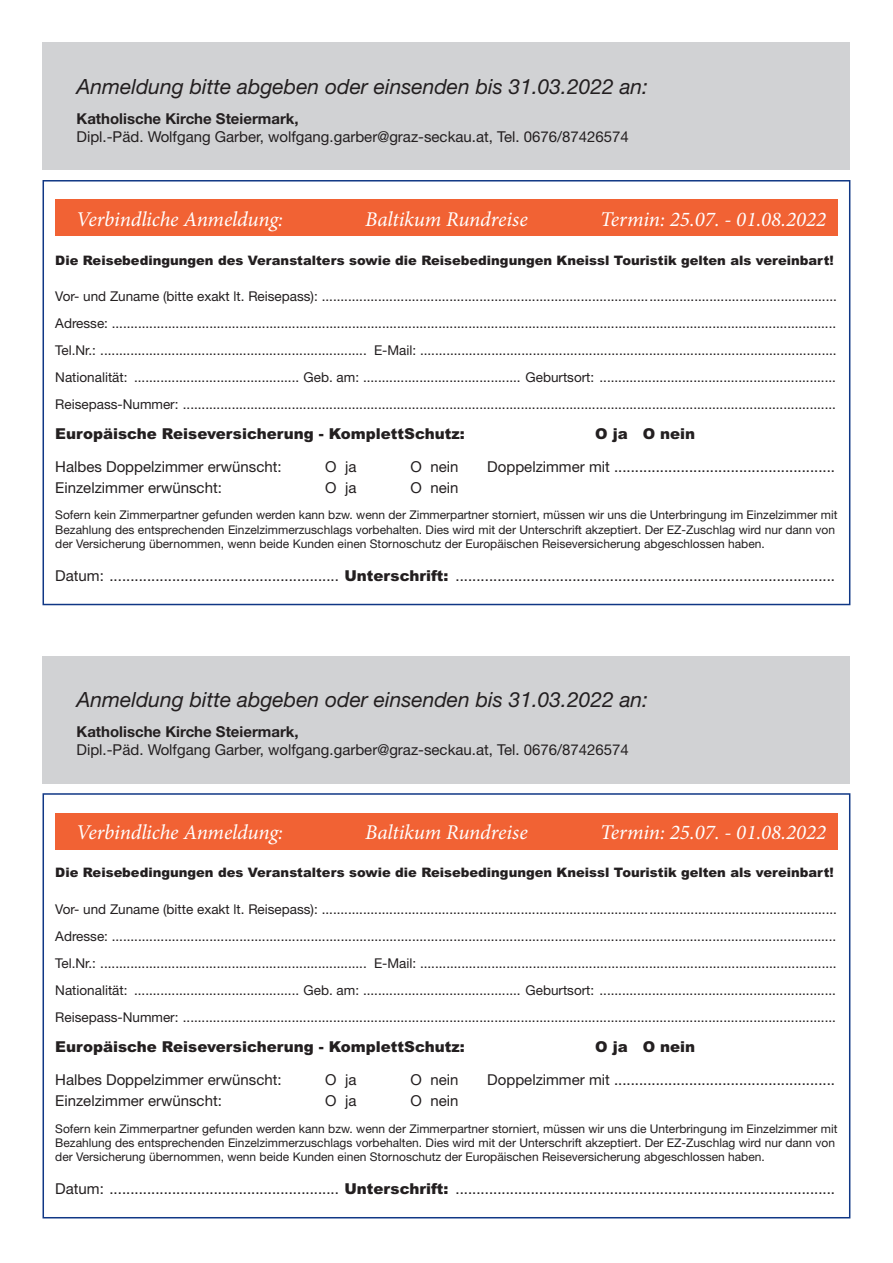
<style>
.page{position:relative;width:893px;height:1263px;background:#fff}
.page>*{position:absolute;margin:0;border:0;box-sizing:border-box;transform-origin:0 0}
.t1{font:italic 21px "Minion Pro";letter-spacing:-.01em;color:#fff}
.t2{font:italic 21px "Helvetica Neue LT Std";color:#231f20}
.t3{font:15px "Helvetica Neue LT Std";color:#231f20}
.t4{font:900 15px "Arial MT Std";color:#231f20}
.t5{font:700 15px "Helvetica Neue LT Std";color:#231f20}
.t6{font:13.5px/27px "Helvetica Neue LT Std";color:#231f20;text-align:justify}
.t7{font:900 13.05px "Arial MT Std";color:#231f20}
.t8{font:12px/14.4px "Helvetica Neue LT Std";color:#231f20}
.s1{font-family:"Arial MT Std";font-weight:900}
</style>
<div class="page">
<div style="left:43px;top:180px;width:807px;height:425px;border:2px solid #103785"></div>
<div style="left:43px;top:793px;width:807px;height:425px;border:2px solid #103785"></div>
<div style="left:55px;top:200px;width:783px;height:36px;background:#f16234"></div>
<div style="left:55px;top:813px;width:783px;height:36px;background:#f16234"></div>
<div style="left:43px;top:43px;width:807px;height:127px;background:#d1d2d4"></div>
<div style="left:43px;top:656px;width:807px;height:127px;background:#d1d2d4"></div>
<h1 class="t2" style="left:77px;top:74px;width:573px">Anmeldung bitte abgeben oder einsenden bis 31.03.2022 an:</h1>
<p class="t5" style="left:77px;top:109px;width:224px">Katholische Kirche Steiermark,</p>
<p class="t3" style="left:77px;top:127px;width:554px">Dipl.-Päd. Wolfgang Garber, wolfgang.garber@graz-seckau.at, Tel. 0676/87426574</p>
<h1 class="t1" style="left:76px;top:204px;width:209px">Verbindliche Anmeldung:</h1>
<h1 class="t1" style="left:365px;top:204px;width:164px">Baltikum Rundreise</h1>
<h1 class="t1" style="left:600px;top:204px;width:228px">Termin: 25.07. - 01.08.2022</h1>
<p class="t7" style="left:55px;top:252px;width:780px">Die Reisebedingungen des Veranstalters sowie die Reisebedingungen Kneissl Touristik gelten als vereinbart!</p>
<p class="t6" style="left:55px;top:282px;width:783px">Vor- und Zuname (bitte exakt lt. Reisepass): .........................................................................................................................................<br>Adresse: .................................................................................................................................................................................................<br>Tel.Nr.: ....................................................................... E-Mail: ...............................................................................................................<br>Nationalität: ............................................ Geb. am: .......................................... Geburtsort: ...............................................................<br>Reisepass-Nummer: ..............................................................................................................................................................................</p>
<p class="t4" style="left:55px;top:424px;width:411px">Europäische Reiseversicherung - KomplettSchutz:</p>
<p class="t4" style="left:595px;top:424px;width:101px">O ja O nein</p>
<p class="t3" style="left:55px;top:458px;width:228px">Halbes Doppelzimmer erwünscht:</p>
<p class="t3" style="left:325px;top:458px;width:33px">O ja</p>
<p class="t3" style="left:411px;top:458px;width:49px">O nein</p>
<p class="t3" style="left:487px;top:458px;width:349px">Doppelzimmer mit .....................................................</p>
<p class="t3" style="left:55px;top:479px;width:168px">Einzelzimmer erwünscht:</p>
<p class="t3" style="left:325px;top:479px;width:33px">O ja</p>
<p class="t3" style="left:411px;top:479px;width:49px">O nein</p>
<p class="t8" style="left:55px;top:508px;width:784px">Sofern kein Zimmerpartner gefunden werden kann bzw. wenn der Zimmerpartner storniert, müssen wir uns die Unterbringung im Einzelzimmer mit<br>Bezahlung des entsprechenden Einzelzimmerzuschlags vorbehalten. Dies wird mit der Unterschrift akzeptiert. Der EZ-Zuschlag wird nur dann von der Versicherung übernommen, wenn beide Kunden einen Stornoschutz der Europäischen Reiseversicherung abgeschlossen haben.</p>
<p class="t3" style="left:55px;top:567px;width:781px">Datum: ....................................................... <span class="s1">Unterschrift:</span> ...........................................................................................</p>
<h1 class="t2" style="left:77px;top:687px;width:573px">Anmeldung bitte abgeben oder einsenden bis 31.03.2022 an:</h1>
<p class="t5" style="left:77px;top:722px;width:224px">Katholische Kirche Steiermark,</p>
<p class="t3" style="left:77px;top:741px;width:554px">Dipl.-Päd. Wolfgang Garber, wolfgang.garber@graz-seckau.at, Tel. 0676/87426574</p>
<h1 class="t1" style="left:76px;top:818px;width:209px">Verbindliche Anmeldung:</h1>
<h1 class="t1" style="left:365px;top:818px;width:164px">Baltikum Rundreise</h1>
<h1 class="t1" style="left:600px;top:818px;width:228px">Termin: 25.07. - 01.08.2022</h1>
<p class="t7" style="left:55px;top:864px;width:780px">Die Reisebedingungen des Veranstalters sowie die Reisebedingungen Kneissl Touristik gelten als vereinbart!</p>
<p class="t6" style="left:55px;top:895px;width:783px">Vor- und Zuname (bitte exakt lt. Reisepass): .........................................................................................................................................<br>Adresse: .................................................................................................................................................................................................<br>Tel.Nr.: ....................................................................... E-Mail: ...............................................................................................................<br>Nationalität: ............................................ Geb. am: .......................................... Geburtsort: ...............................................................<br>Reisepass-Nummer: ..............................................................................................................................................................................</p>
<p class="t4" style="left:55px;top:1037px;width:411px">Europäische Reiseversicherung - KomplettSchutz:</p>
<p class="t4" style="left:595px;top:1037px;width:101px">O ja O nein</p>
<p class="t3" style="left:55px;top:1071px;width:228px">Halbes Doppelzimmer erwünscht:</p>
<p class="t3" style="left:325px;top:1071px;width:33px">O ja</p>
<p class="t3" style="left:411px;top:1071px;width:49px">O nein</p>
<p class="t3" style="left:487px;top:1071px;width:349px">Doppelzimmer mit .....................................................</p>
<p class="t3" style="left:55px;top:1092px;width:168px">Einzelzimmer erwünscht:</p>
<p class="t3" style="left:325px;top:1092px;width:33px">O ja</p>
<p class="t3" style="left:411px;top:1092px;width:49px">O nein</p>
<p class="t8" style="left:55px;top:1121px;width:784px">Sofern kein Zimmerpartner gefunden werden kann bzw. wenn der Zimmerpartner storniert, müssen wir uns die Unterbringung im Einzelzimmer mit<br>Bezahlung des entsprechenden Einzelzimmerzuschlags vorbehalten. Dies wird mit der Unterschrift akzeptiert. Der EZ-Zuschlag wird nur dann von der Versicherung übernommen, wenn beide Kunden einen Stornoschutz der Europäischen Reiseversicherung abgeschlossen haben.</p>
<p class="t3" style="left:55px;top:1180px;width:781px">Datum: ....................................................... <span class="s1">Unterschrift:</span> ...........................................................................................</p>
</div>
